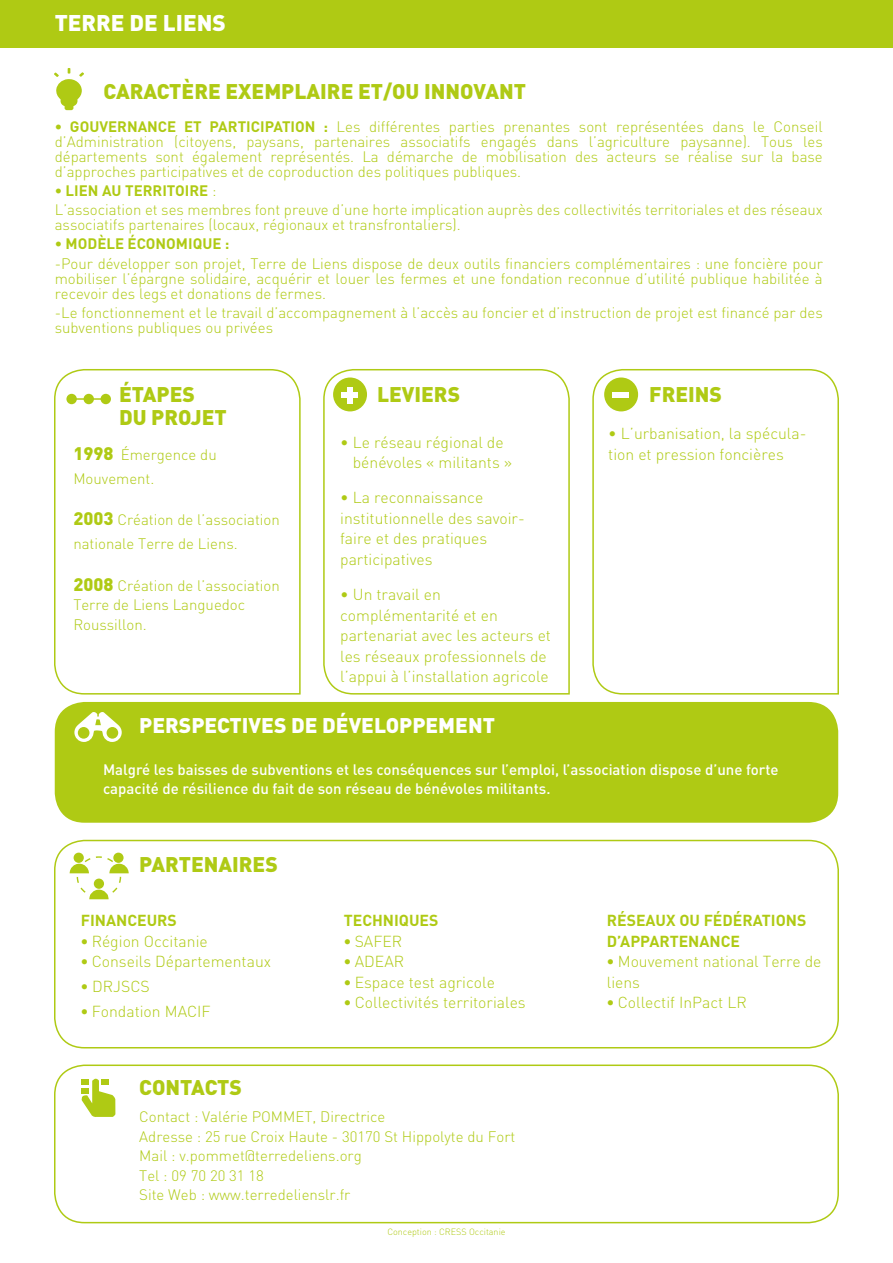
<style>
.page{position:relative;width:893px;height:1263px;background:#fff}
.page>*{position:absolute;margin:0;border:0;box-sizing:border-box;transform-origin:0 0}
.t1{font:900 22.5px "DIN";color:#fff}
.t2{font:900 21px/22.5px "DIN";color:#afca14}
.t3{font:900 21px "DIN";color:#fff}
.t4{font:300 15.75px/20.5px "DIN";color:#afca14}
.t5{font:700 15.75px/20.5px "DIN";color:#afca14}
.t6{font:300 15px/15px "DIN";color:#afca14}
.t7{font:500 15px/19.5px "DIN";color:#fff}
.t8{font:700 15px "DIN";color:#afca14}
.t9{font:300 9px "DIN";color:#afca14}
.s1{font-weight:700}
.s2{font-weight:900;font-size:18px}
.s3{font-weight:900}
</style>
<div class="page">
<div style="left:55px;top:702px;width:783px;height:121px;background:#afca14;border-radius:30px"></div>
<div style="left:0;top:0;width:893px;height:48px;background:#afca14"></div>
<svg style="left:54px;top:68px;width:30px;height:42px"></svg>
<svg style="left:323px;top:369px;width:247px;height:326px"></svg>
<svg style="left:592px;top:369px;width:247px;height:326px"></svg>
<svg style="left:54px;top:369px;width:247px;height:326px"></svg>
<div style="left:604px;top:377px;width:34px;height:34px;background:#afca14;border-radius:50%"></div>
<div style="left:613px;top:392px;width:16px;height:6px;background:#fff"></div>
<div style="left:333px;top:377px;width:34px;height:34px;background:#afca14;border-radius:50%"></div>
<div style="left:342px;top:392px;width:16px;height:6px;background:#fff"></div>
<div style="left:347px;top:387px;width:6px;height:16px;background:#fff"></div>
<div style="left:66px;top:394px;width:11px;height:10px;background:#afca14;border-radius:50%"></div>
<div style="left:84px;top:394px;width:10px;height:10px;background:#afca14;border-radius:50%"></div>
<div style="left:101px;top:394px;width:10px;height:10px;background:#afca14;border-radius:50%"></div>
<hr style="left:71px;top:398px;width:33px;height:2px;background:#afca14">
<div style="left:54px;top:840px;width:785px;height:208px;border:2px solid #afca14;border-radius:30px"></div>
<div style="left:54px;top:1064px;width:785px;height:159px;border:2px solid #afca14;border-radius:30px"></div>
<div style="left:74px;top:853px;width:10px;height:10px;background:#afca14;border-radius:50%"></div>
<div style="left:113px;top:853px;width:11px;height:10px;background:#afca14;border-radius:50%"></div>
<svg style="left:70px;top:856px;width:59px;height:43px"></svg>
<svg style="left:81px;top:1078px;width:34px;height:39px"></svg>
<div style="left:82px;top:1088px;width:7px;height:6px;background:#afca14"></div>
<div style="left:82px;top:1079px;width:7px;height:6px;background:#afca14"></div>
<div style="left:102px;top:1079px;width:7px;height:6px;background:#afca14"></div>
<svg style="left:74px;top:712px;width:48px;height:30px"></svg>
<div style="left:78px;top:727px;width:11px;height:12px;background:#afca14;border-radius:50%"></div>
<div style="left:107px;top:727px;width:11px;height:12px;background:#afca14;border-radius:50%"></div>
<h1 class="t1" style="left:55px;top:8px;width:173px">TERRE DE LIENS</h1>
<h2 class="t2" style="left:103px;top:79px;width:424px">CARACTÈRE EXEMPLAIRE ET/OU INNOVANT</h2>
<p class="t6" style="left:55px;top:118px;width:770px;text-align:justify"><span class="s1">• GOUVERNANCE ET PARTICIPATION :</span> Les différentes parties prenantes sont représentées dans le Conseil d’Administration (citoyens, paysans, partenaires associatifs engagés dans l’agriculture paysanne). Tous les départements sont également représentés. La démarche de mobilisation des acteurs se réalise sur la base d’approches participatives et de coproduction des politiques publiques.</p>
<p class="t6" style="left:55px;top:181px;width:770px;line-height:19.2px"><span class="s1">• LIEN AU TERRITOIRE</span> :<br>L’association et ses membres font preuve d’une horte implication auprès des collectivités territoriales et des réseaux</p>
<p class="t6" style="left:55px;top:217px;width:407px">associatifs partenaires (locaux, régionaux et transfrontaliers).</p>
<p class="t8" style="left:55px;top:234px;width:176px">• MODÈLE ÉCONOMIQUE :</p>
<p class="t6" style="left:55px;top:255px;width:770px;text-align:justify">-Pour développer son projet, Terre de Liens dispose de deux outils financiers complémentaires : une foncière pour mobiliser l’épargne solidaire, acquérir et louer les fermes et une fondation reconnue d’utilité publique habilitée à recevoir des legs et donations de fermes.</p>
<p class="t6" style="left:55px;top:305px;width:770px">-Le fonctionnement et le travail d’accompagnement à l’accès au foncier et d’instruction de projet est financé par des subventions publiques ou privées</p>
<h2 class="t2" style="left:119px;top:382px;width:109px">ÉTAPES<br>DU PROJET</h2>
<h2 class="t2" style="left:377px;top:382px;width:85px">LEVIERS</h2>
<p class="t6" style="left:73px;top:443px;width:145px;line-height:23.7px"><span class="s2">1998</span> Émergence du<br>Mouvement.</p>
<p class="t6" style="left:73px;top:508px;width:208px;line-height:23.7px"><span class="s2">2003</span> Création de l’association nationale Terre de Liens.</p>
<p class="t6" style="left:73px;top:575px;width:208px;line-height:19.5px"><span class="s2">2008</span> Création de l’association<br>Terre de Liens Languedoc<br>Roussillon.</p>
<p class="t4" style="left:353px;top:431px;width:161px;text-indent:-13px">• Le réseau régional de bénévoles « militants »</p>
<p class="t4" style="left:340px;top:487px;width:186px">• La reconnaissance institutionnelle des savoir&shy;faire et des pratiques participatives</p>
<p class="t4" style="left:340px;top:584px;width:212px">• Un travail en complémentarité et en partenariat avec les acteurs et les réseaux professionnels de l’appui à l’installation agricole</p>
<h2 class="t3" style="left:139px;top:712px;width:357px">PERSPECTIVES DE DÉVELOPPEMENT</h2>
<h2 class="t2" style="left:649px;top:382px;width:74px">FREINS</h2>
<p class="t4" style="left:608px;top:423px;width:200px">• L’urbanisation, la spécula&shy;tion et pression foncières</p>
<p class="t7" style="left:103px;top:759px;width:677px">Malgré les baisses de subventions et les conséquences sur l’emploi, l’association dispose d’une forte capacité de résilience du fait de son réseau de bénévoles militants.</p>
<h2 class="t2" style="left:139px;top:852px;width:140px">PARTENAIRES</h2>
<p class="t5" style="left:81px;top:910px;width:98px">FINANCEURS</p>
<p class="t4" style="left:81px;top:931px;width:129px"><span class="s3">•</span> Région Occitanie</p>
<p class="t4" style="left:81px;top:951px;width:192px"><span class="s3">•</span> Conseils Départementaux</p>
<p class="t4" style="left:81px;top:976px;width:70px"><span class="s3">•</span> DRJSCS</p>
<p class="t4" style="left:81px;top:1001px;width:131px"><span class="s3">•</span> Fondation MACIF</p>
<p class="t5" style="left:344px;top:910px;width:96px">TECHNIQUES</p>
<p class="t4" style="left:344px;top:931px;width:60px"><span class="s3">•</span> SAFER</p>
<p class="t4" style="left:344px;top:951px;width:62px"><span class="s3">•</span> ADEAR</p>
<p class="t4" style="left:344px;top:972px;width:153px"><span class="s3">•</span> Espace test agricole</p>
<p class="t4" style="left:344px;top:992px;width:183px"><span class="s3">•</span> Collectivités territoriales</p>
<h2 class="t2" style="left:139px;top:1075px;width:104px">CONTACTS</h2>
<p class="t6" style="left:139px;top:1107px;width:378px;line-height:19.5px">Contact : Valérie POMMET, Directrice<br>Adresse : 25 rue Croix Haute - 30170 St Hippolyte du Fort Mail : v.pommet@terredeliens.org<br>Tel : 09 70 20 31 18<br>Site Web : www.terredelienslr.fr</p>
<p class="t9" style="left:387px;top:1226px;width:120px">Conception : CRESS Occitanie</p>
<p class="t5" style="left:607px;top:910px;width:201px">RÉSEAUX OU FÉDÉRATIONS<br>D’APPARTENANCE</p>
<p class="t4" style="left:607px;top:951px;width:216px"><span class="s3">•</span> Mouvement national Terre de liens</p>
<p class="t4" style="left:607px;top:992px;width:141px"><span class="s3">•</span> Collectif InPact LR</p>
</div>
